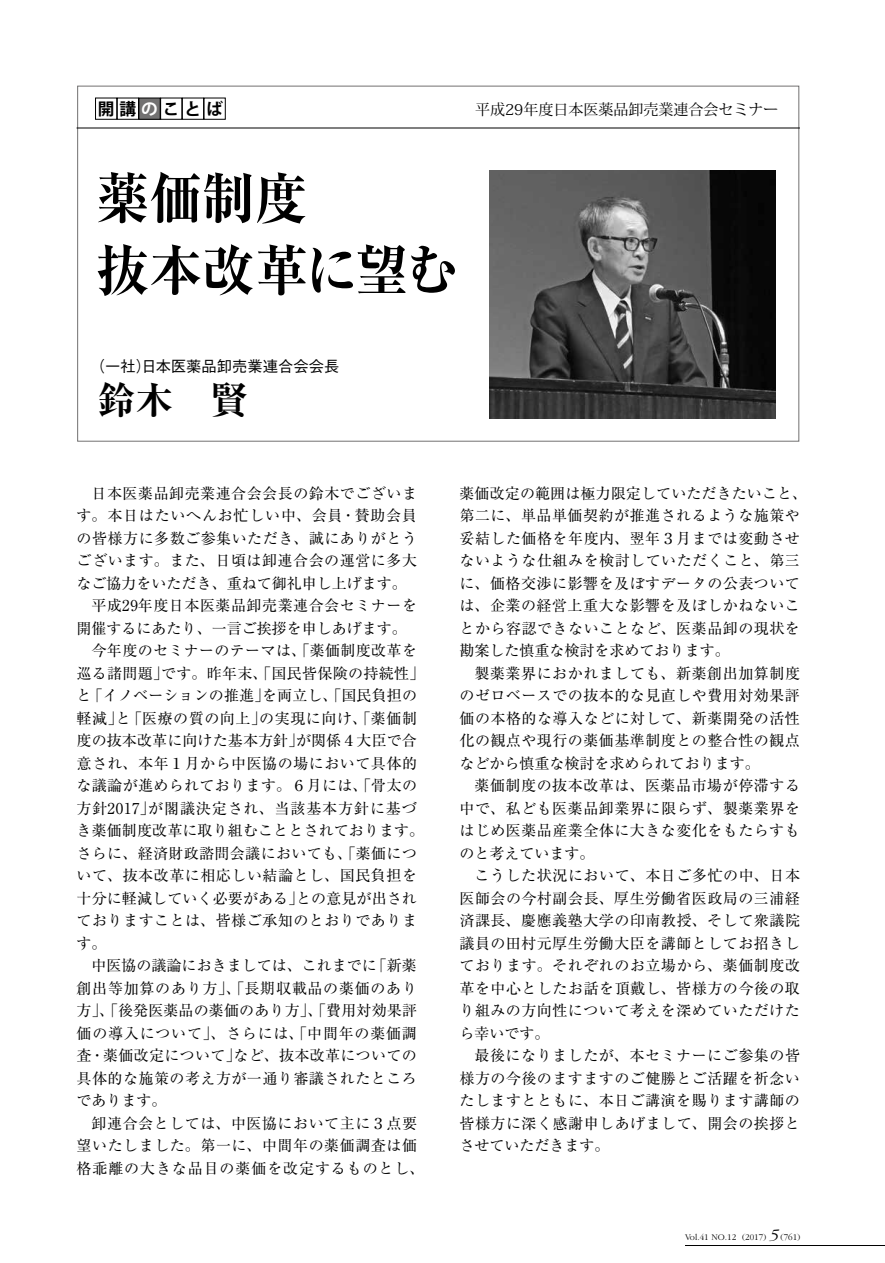
<style>
.page{position:relative;width:885px;height:1263px;background:#fff}
.page>*{position:absolute;margin:0;border:0;box-sizing:border-box;transform-origin:0 0}
.t1{font:700 expanded 55.5px/72px "Ryumin Pro";color:#000;scale:.95 1}
.t2{font:700 expanded 37.5px "Ryumin Pro";color:#000}
.t3{font:700 16.65px "Koz Go Pro";letter-spacing:.305em;color:#000}
.t4{font:500 15.3px "Gothic BBB Pro";color:#000}
.t5{font:15px/22.5px "Ryumin Pro";letter-spacing:.035em;color:#000;text-align:justify}
.t6{font:15px "Ryumin Pro";letter-spacing:.01em;color:#000}
.t7{font:15px "Ryumin Pro";color:#000}
.t8{font:15px "Ryumin Pro";letter-spacing:.06em;color:#000}
.t9{font:15px "Koz Min Pro";color:#000}
.t10{font:300 9px "Garamond";color:#000}
.s1{color:#fff}
.s2{font-style:italic;font-size:16.5px}
</style>
<div class="page">
<img style="left:489px;top:170px;width:286px;height:249px">
<div style="left:95px;top:98px;width:22px;height:21px;border:1px solid #000"></div>
<div style="left:117px;top:98px;width:22px;height:21px;border:1px solid #000"></div>
<div style="left:139px;top:98px;width:21px;height:21px;background:#727171"></div>
<div style="left:139px;top:98px;width:21px;height:21px;border:1px solid #000"></div>
<div style="left:182px;top:98px;width:22px;height:21px;border:1px solid #000"></div>
<hr style="left:77px;top:128px;width:722px;height:1px;background:#000">
<hr style="left:685px;top:1245px;width:199px;height:1px;background:#000">
<p class="t3" style="left:98px;top:98px;width:127px">開講<span class="s1">の</span>ことば</p>
<p class="t9" style="left:475px;top:99px;width:305px">平成29年度日本医薬品卸売業連合会セミナー</p>
<h1 class="t1" style="left:96px;top:158px;width:383px">薬価制度<br>抜本改革に望む</h1>
<p class="t4" style="left:90px;top:354px;width:251px">（一社）日本医薬品卸売業連合会会長</p>
<h2 class="t2" style="left:98px;top:371px;width:152px">鈴木　賢</h2>
<p class="t5" style="left:92px;top:481px;width:327px">日本医薬品卸売業連合会会長の鈴木でございま</p>
<p class="t5" style="left:77px;top:503px;width:342px">す。本日はたいへんお忙しい中、会員・賛助会員</p>
<p class="t5" style="left:77px;top:526px;width:342px">の皆様方に多数ご参集いただき、誠にありがとう</p>
<p class="t5" style="left:77px;top:548px;width:342px">ございます。また、日頃は卸連合会の運営に多大</p>
<p class="t7" style="left:77px;top:571px;width:331px">なご協力をいただき、重ねて御礼申し上げます。</p>
<p class="t5" style="left:92px;top:593px;width:327px">平成29年度日本医薬品卸売業連合会セミナーを</p>
<p class="t7" style="left:77px;top:616px;width:331px">開催するにあたり、一言ご挨拶を申しあげます。</p>
<p class="t5" style="left:92px;top:638px;width:327px">今年度のセミナーのテーマは、「薬価制度改革を</p>
<p class="t5" style="left:77px;top:661px;width:349px">巡る諸問題」です。昨年末、「国民皆保険の持続性」</p>
<p class="t6" style="left:77px;top:684px;width:342px">と「イノベーションの推進」を両立し、「国民負担の</p>
<p class="t5" style="left:77px;top:706px;width:342px">軽減」と「医療の質の向上」の実現に向け、「薬価制</p>
<p class="t6" style="left:77px;top:729px;width:342px">度の抜本改革に向けた基本方針」が関係４大臣で合</p>
<p class="t5" style="left:77px;top:751px;width:342px">意され、本年１月から中医協の場において具体的</p>
<p class="t5" style="left:77px;top:773px;width:342px">な議論が進められております。６月には、「骨太の</p>
<p class="t8" style="left:77px;top:796px;width:342px">方針2017」が閣議決定され、当該基本方針に基づ</p>
<p class="t6" style="left:77px;top:819px;width:349px">き薬価制度改革に取り組むこととされております。</p>
<p class="t5" style="left:77px;top:841px;width:342px">さらに、経済財政諮問会議においても、「薬価につ</p>
<p class="t5" style="left:77px;top:863px;width:342px">いて、抜本改革に相応しい結論とし、国民負担を</p>
<p class="t6" style="left:77px;top:886px;width:342px">十分に軽減していく必要がある」との意見が出され</p>
<p class="t5" style="left:77px;top:908px;width:342px">ておりますことは、皆様ご承知のとおりでありま</p>
<p class="t5" style="left:77px;top:931px;width:31px">す。</p>
<p class="t7" style="left:92px;top:954px;width:327px">中医協の議論におきましては、これまでに「新薬</p>
<p class="t5" style="left:77px;top:976px;width:342px">創出等加算のあり方」、「長期収載品の薬価のあり</p>
<p class="t6" style="left:77px;top:999px;width:342px">方」、「後発医薬品の薬価のあり方」、「費用対効果評</p>
<p class="t5" style="left:77px;top:1021px;width:342px">価の導入について」、さらには、「中間年の薬価調</p>
<p class="t5" style="left:77px;top:1043px;width:342px">査・薬価改定について」など、抜本改革についての</p>
<p class="t5" style="left:77px;top:1066px;width:342px">具体的な施策の考え方が一通り審議されたところ</p>
<p class="t5" style="left:77px;top:1088px;width:91px">であります。</p>
<p class="t5" style="left:92px;top:1111px;width:327px">卸連合会としては、中医協において主に３点要</p>
<p class="t5" style="left:77px;top:1133px;width:342px">望いたしました。第一に、中間年の薬価調査は価</p>
<p class="t8" style="left:77px;top:1156px;width:349px">格乖離の大きな品目の薬価を改定するものとし、</p>
<p class="t5" style="left:459px;top:481px;width:349px;text-align:left">薬価改定の範囲は極力限定していただきたいこと、第二に、単品単価契約が推進されるような施策や妥結した価格を年度内、翌年３月までは変動させないような仕組みを検討していただくこと、第三に、価格交渉に影響を及ぼすデータの公表ついては、企業の経営上重大な影響を及ぼしかねないことから容認できないことなど、医薬品卸の現状を勘案した慎重な検討を求めております。</p>
<p class="t5" style="left:459px;top:661px;width:342px;text-indent:15px">製薬業界におかれましても、新薬創出加算制度のゼロベースでの抜本的な見直しや費用対効果評価の本格的な導入などに対して、新薬開発の活性化の観点や現行の薬価基準制度との整合性の観点などから慎重な検討を求められております。</p>
<p class="t5" style="left:459px;top:773px;width:342px;text-indent:15px">薬価制度の抜本改革は、医薬品市場が停滞する中で、私ども医薬品卸業界に限らず、製薬業界をはじめ医薬品産業全体に大きな変化をもたらすものと考えています。</p>
<p class="t5" style="left:459px;top:863px;width:342px;text-indent:15px">こうした状況において、本日ご多忙の中、日本医師会の今村副会長、厚生労働省医政局の三浦経済課長、慶應義塾大学の印南教授、そして衆議院議員の田村元厚生労働大臣を講師としてお招きしております。それぞれのお立場から、薬価制度改革を中心としたお話を頂戴し、皆様方の今後の取り組みの方向性について考えを深めていただけたら幸いです。</p>
<p class="t5" style="left:459px;top:1043px;width:342px;text-indent:15px">最後になりましたが、本セミナーにご参集の皆様方の今後のますますのご健勝とご活躍を祈念いたしますとともに、本日ご講演を賜ります講師の皆様方に深く感謝申しあげまして、開会の挨拶とさせていただきます。</p>
<p class="t10" style="left:685px;top:1232px;width:117px">Vol.41 NO.12 (2017) <span class="s2">5</span> (761)</p>
</div>
